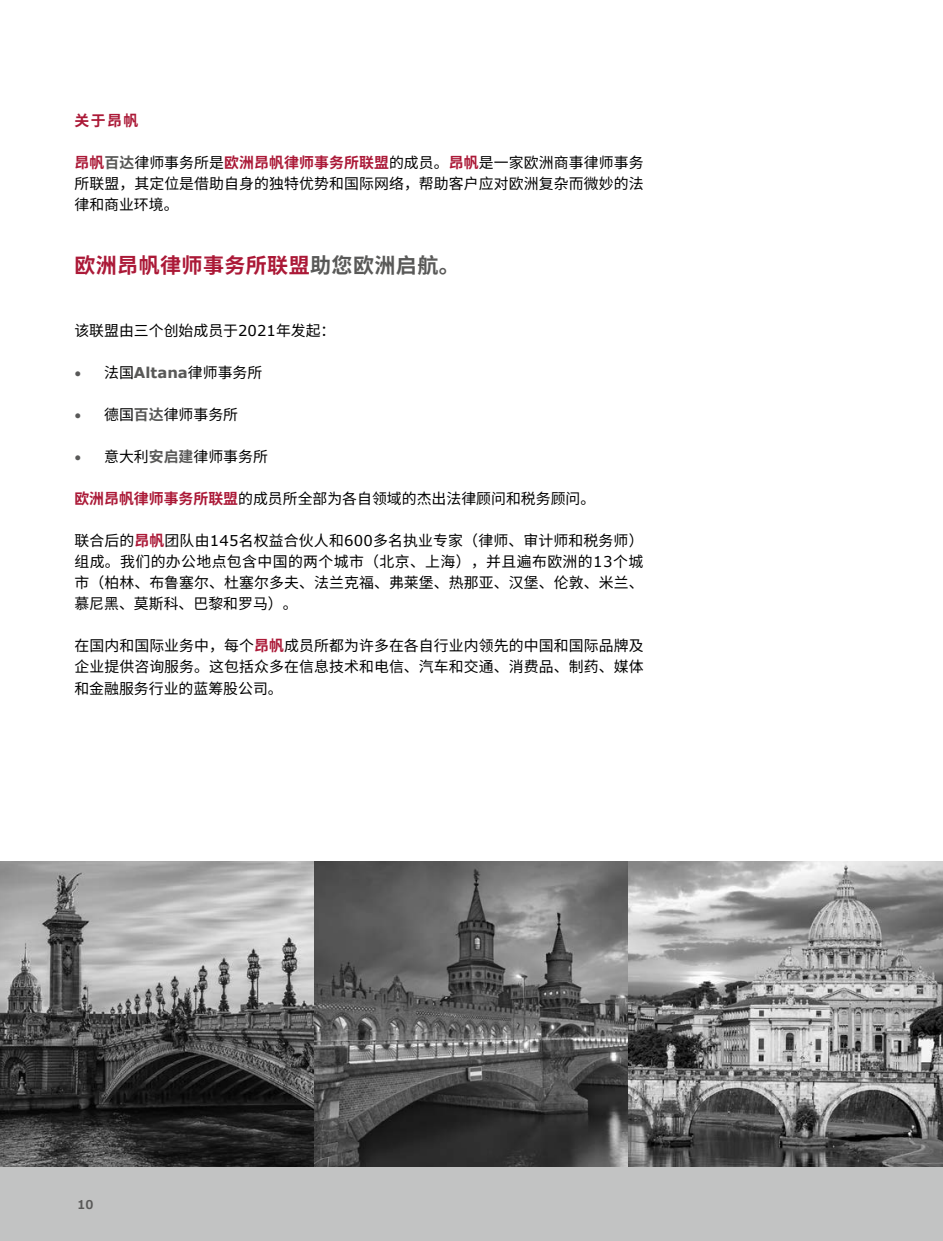
<style>
.page{position:relative;width:943px;height:1241px;background:#fff}
.page>*{position:absolute;margin:0;border:0;box-sizing:border-box;transform-origin:0 0}
.t1{font:700 21px "Source Han Sans CN";letter-spacing:.02em;color:#ab1937}
.t2{font:14.88px/21px "Source Han Sans CN";letter-spacing:.005em;color:#000;text-align:justify}
.t3{font:700 14.88px "Source Han Sans CN";color:#ab1937}
.t4{font:600 12.25px "Verdana Pro";color:#595958}
.s1{font-weight:700;color:#ab1937}
.s2{font-weight:700;color:#595958}
.s3{color:#595958}
.s4{font-family:"Verdana Pro"}
.s5{font-family:"Verdana Pro";font-size:11.38px;color:#595958}
.s6{font-family:"Verdana Pro";font-weight:700;color:#595958}
</style>
<div class="page">
<div style="left:0;top:1166px;width:943px;height:74px;background:#c2c3c3"></div>
<img style="left:0;top:861px;width:943px;height:305px">
<hr style="left:942px;top:189px;width:1px;height:504px;background:#e1e2e2">
<p class="t3" style="left:74px;top:112px;width:65px">关于昂帆</p>
<p class="t2" style="left:74px;top:152px;width:570px"><span class="s1">昂帆</span><span class="s2">百达</span>律师事务所是<span class="s1">欧洲昂帆律师事务所联盟</span>的成员。<span class="s1">昂帆</span>是一家欧洲商事律师事务所联盟，其定位是借助自身的独特优势和国际网络，帮助客户应对欧洲复杂而微妙的法律和商业环境。</p>
<h1 class="t1" style="left:74px;top:253px;width:387px">欧洲昂帆律师事务所联盟<span class="s3">助您欧洲启航。</span></h1>
<p class="t2" style="left:74px;top:320px;width:262px">该联盟由三个创始成员于<span class="s4">2021</span>年发起：</p>
<p class="t2" style="left:74px;top:362px;width:189px"><span class="s5">●</span> 法国<span class="s6">Altana</span>律师事务所</p>
<p class="t2" style="left:74px;top:404px;width:165px"><span class="s5">●</span> 德国<span class="s2">百达</span>律师事务所</p>
<p class="t2" style="left:74px;top:446px;width:195px"><span class="s5">●</span> 意大利<span class="s2">安启建</span>律师事务所</p>
<p class="t2" style="left:74px;top:488px;width:522px"><span class="s1">欧洲昂帆律师事务所联盟</span>的成员所全部为各自领域的杰出法律顾问和税务顾问。</p>
<p class="t2" style="left:74px;top:530px;width:570px">联合后的<span class="s1">昂帆</span>团队由<span class="s4">145</span>名权益合伙人和<span class="s4">600</span>多名执业专家（律师、审计师和税务师）组成。我们的办公地点包含中国的两个城市（北京、上海），并且遍布欧洲的<span class="s4">13</span>个城市（柏林、布鲁塞尔、杜塞尔多夫、法兰克福、弗莱堡、热那亚、汉堡、伦敦、米兰、慕尼黑、莫斯科、巴黎和罗马）。</p>
<p class="t2" style="left:74px;top:635px;width:570px">在国内和国际业务中，每个<span class="s1">昂帆</span>成员所都为许多在各自行业内领先的中国和国际品牌及企业提供咨询服务。这包括众多在信息技术和电信、汽车和交通、消费品、制药、媒体和金融服务行业的蓝筹股公司。</p>
<p class="t4" style="left:77px;top:1196px;width:17px">10</p>
</div>
